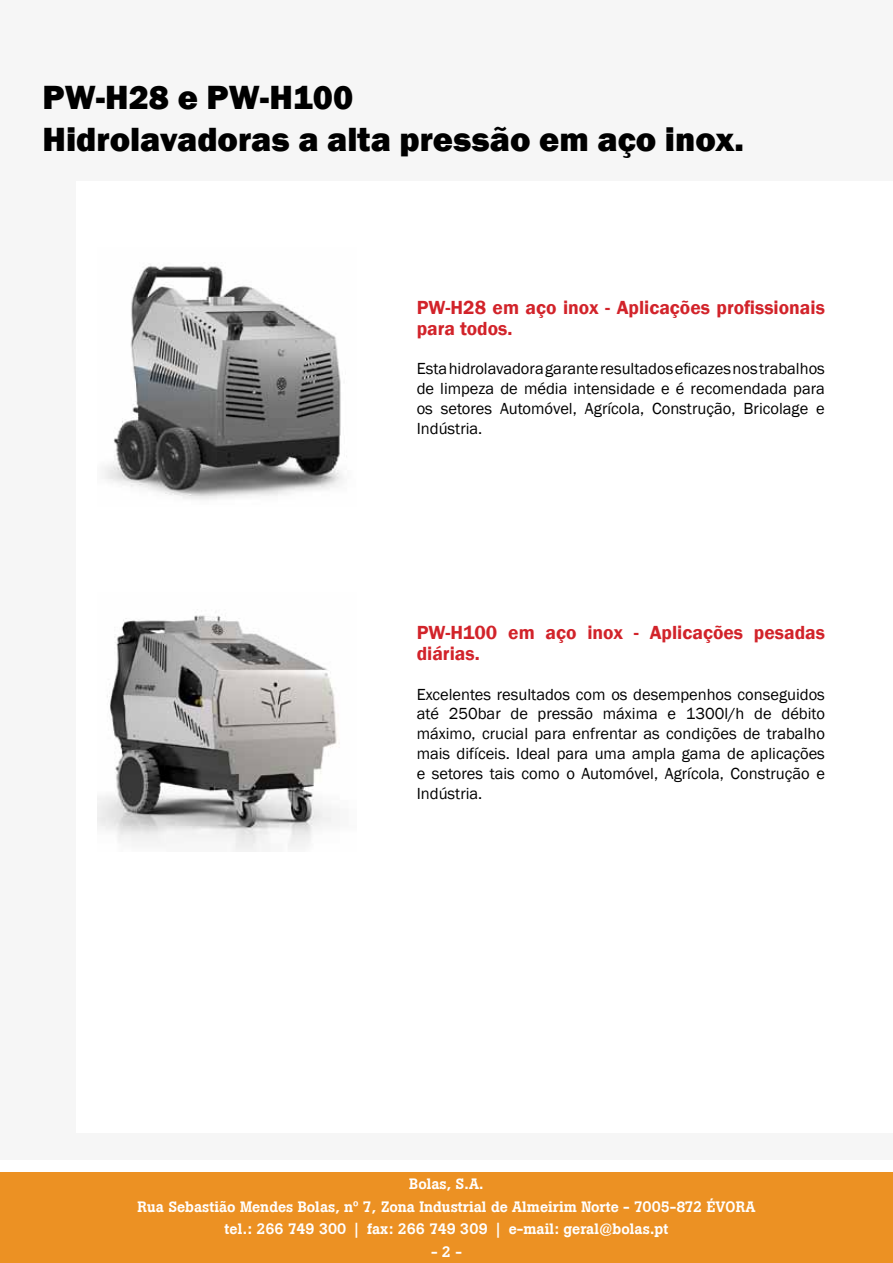
<style>
.page{position:relative;width:893px;height:1263px;background:#fff}
.page>*{position:absolute;margin:0;border:0;box-sizing:border-box;transform-origin:0 0}
.t1{font:800 34.5px/41.4px "Franklin Gothic";color:#000}
.t2{font:600 19.5px/21px "Franklin Gothic";color:#d2232a}
.t3{font:16.5px/19.8px "Franklin Gothic";color:#000;text-align:justify}
.t4{font:500 15px/22.5px "Boton";color:#fff;text-align:center}
</style>
<div class="page">
<div style="left:0;top:1172px;width:893px;height:91px;background:#ec9123"></div>
<div style="left:0;top:0;width:893px;height:1159px;background:#f6f6f6"></div>
<div style="left:77px;top:181px;width:816px;height:951px;background:#fff"></div>
<img style="left:104px;top:265px;width:239px;height:235px">
<img style="left:98px;top:612px;width:242px;height:239px">
<h1 class="t1" style="left:43px;top:77px;width:703px">PW-H28 e PW-H100<br>Hidrolavadoras a alta pressão em aço inox.</h1>
<p class="t2" style="left:417px;top:297px;width:410px">PW-H28 em aço inox - Aplicações profissionais para todos.</p>
<p class="t3" style="left:417px;top:359px;width:410px">Esta hidrolavadora garante resultados eficazes nos trabalhos de limpeza de média intensidade e é recomendada para os setores Automóvel, Agrícola, Construção, Bricolage e Indústria.</p>
<p class="t2" style="left:417px;top:622px;width:410px">PW-H100 em aço inox - Aplicações pesadas diárias.</p>
<p class="t3" style="left:417px;top:685px;width:410px">Excelentes resultados com os desempenhos conseguidos até 250bar de pressão máxima e 1300l/h de débito máximo, crucial para enfrentar as condições de trabalho mais difíceis. Ideal para uma ampla gama de aplicações e setores tais como o Automóvel, Agrícola, Construção e Indústria.</p>
<p class="t4" style="left:137px;top:1173px;width:619px">Bolas, S.A.<br>Rua Sebastião Mendes Bolas, nº 7, Zona Industrial de Almeirim Norte - 7005-872 ÉVORA tel.: 266 749 300 | fax: 266 749 309 | e-mail: geral@bolas.pt</p>
<p class="t4" style="left:431px;top:1240px;width:32px">- 2 -</p>
</div>
